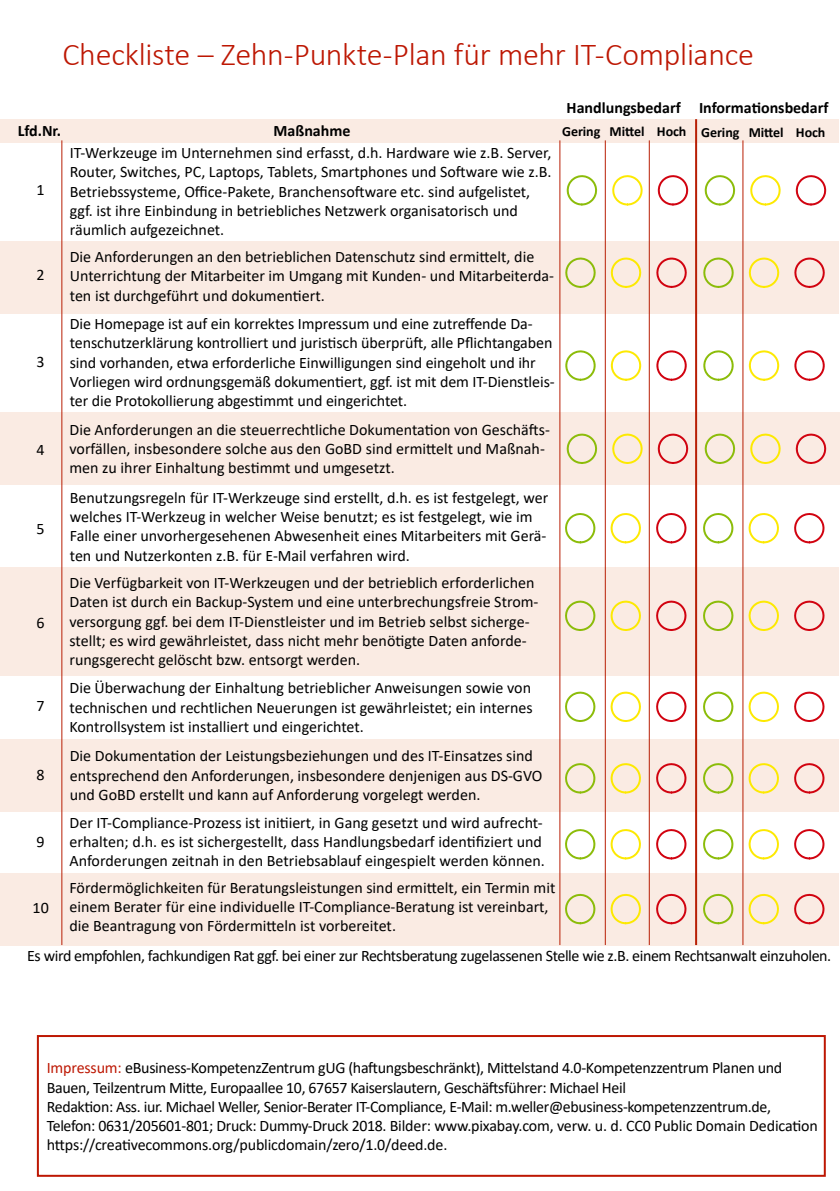
<style>
.page{position:relative;width:840px;height:1191px;background:#fff}
.page>*{position:absolute;margin:0;border:0;box-sizing:border-box;transform-origin:0 0}
.t1{font:300 32px "Calibri";letter-spacing:-.01em;color:#bd1703}
.t2{font:16px/19.2px "Calibri";color:#000}
.t3{font:16px/19.2px "Calibri";letter-spacing:-.02em;color:#000}
.t4{font:16px "Calibri";letter-spacing:-.025em;color:#000}
.t5{font:700 16px "Calibri";color:#000}
.t6{font:700 14px "Calibri";letter-spacing:-.005em;color:#000}
.s1{color:#bd1703}
</style>
<div class="page">
<div style="left:0;top:242px;width:838px;height:72px;background:#faebe3"></div>
<div style="left:0;top:119px;width:838px;height:24px;background:#faebe3"></div>
<div style="left:0;top:413px;width:839px;height:72px;background:#faebe3"></div>
<div style="left:0;top:739px;width:838px;height:72px;background:#faebe3"></div>
<div style="left:0;top:873px;width:838px;height:72px;background:#faebe3"></div>
<div style="left:0;top:567px;width:838px;height:108px;background:#faebe3"></div>
<svg style="left:566px;top:175px;width:31px;height:31px"></svg>
<svg style="left:612px;top:175px;width:30px;height:31px"></svg>
<svg style="left:657px;top:175px;width:31px;height:31px"></svg>
<svg style="left:704px;top:175px;width:31px;height:31px"></svg>
<svg style="left:750px;top:175px;width:30px;height:31px"></svg>
<svg style="left:795px;top:175px;width:31px;height:31px"></svg>
<svg style="left:565px;top:257px;width:30px;height:31px"></svg>
<svg style="left:610px;top:257px;width:31px;height:31px"></svg>
<svg style="left:656px;top:257px;width:30px;height:31px"></svg>
<svg style="left:703px;top:257px;width:30px;height:31px"></svg>
<svg style="left:748px;top:257px;width:31px;height:31px"></svg>
<svg style="left:794px;top:257px;width:30px;height:31px"></svg>
<svg style="left:565px;top:350px;width:30px;height:31px"></svg>
<svg style="left:610px;top:350px;width:31px;height:31px"></svg>
<svg style="left:656px;top:350px;width:30px;height:31px"></svg>
<svg style="left:703px;top:350px;width:30px;height:31px"></svg>
<svg style="left:748px;top:350px;width:31px;height:31px"></svg>
<svg style="left:794px;top:350px;width:30px;height:31px"></svg>
<svg style="left:566px;top:433px;width:31px;height:31px"></svg>
<svg style="left:612px;top:433px;width:30px;height:31px"></svg>
<svg style="left:657px;top:433px;width:31px;height:31px"></svg>
<svg style="left:704px;top:433px;width:31px;height:31px"></svg>
<svg style="left:750px;top:433px;width:30px;height:31px"></svg>
<svg style="left:795px;top:433px;width:31px;height:31px"></svg>
<svg style="left:565px;top:513px;width:30px;height:31px"></svg>
<svg style="left:610px;top:513px;width:31px;height:31px"></svg>
<svg style="left:656px;top:513px;width:30px;height:31px"></svg>
<svg style="left:703px;top:513px;width:30px;height:31px"></svg>
<svg style="left:748px;top:513px;width:30px;height:31px"></svg>
<svg style="left:794px;top:513px;width:30px;height:31px"></svg>
<svg style="left:565px;top:600px;width:30px;height:31px"></svg>
<svg style="left:610px;top:600px;width:31px;height:31px"></svg>
<svg style="left:656px;top:600px;width:30px;height:31px"></svg>
<svg style="left:703px;top:600px;width:30px;height:31px"></svg>
<svg style="left:748px;top:600px;width:30px;height:31px"></svg>
<svg style="left:794px;top:600px;width:30px;height:31px"></svg>
<svg style="left:565px;top:691px;width:30px;height:31px"></svg>
<svg style="left:610px;top:691px;width:31px;height:31px"></svg>
<svg style="left:656px;top:691px;width:30px;height:31px"></svg>
<svg style="left:703px;top:691px;width:30px;height:31px"></svg>
<svg style="left:748px;top:691px;width:30px;height:31px"></svg>
<svg style="left:794px;top:691px;width:30px;height:31px"></svg>
<svg style="left:565px;top:763px;width:30px;height:31px"></svg>
<svg style="left:610px;top:763px;width:31px;height:31px"></svg>
<svg style="left:656px;top:763px;width:30px;height:31px"></svg>
<svg style="left:703px;top:763px;width:30px;height:31px"></svg>
<svg style="left:748px;top:763px;width:30px;height:31px"></svg>
<svg style="left:794px;top:763px;width:30px;height:31px"></svg>
<svg style="left:565px;top:829px;width:30px;height:31px"></svg>
<svg style="left:610px;top:829px;width:31px;height:31px"></svg>
<svg style="left:656px;top:829px;width:30px;height:31px"></svg>
<svg style="left:703px;top:829px;width:30px;height:31px"></svg>
<svg style="left:748px;top:829px;width:30px;height:31px"></svg>
<svg style="left:794px;top:829px;width:30px;height:31px"></svg>
<svg style="left:565px;top:893px;width:30px;height:31px"></svg>
<svg style="left:610px;top:893px;width:31px;height:31px"></svg>
<svg style="left:656px;top:893px;width:30px;height:31px"></svg>
<svg style="left:703px;top:893px;width:30px;height:31px"></svg>
<svg style="left:748px;top:893px;width:30px;height:31px"></svg>
<svg style="left:794px;top:893px;width:30px;height:31px"></svg>
<hr style="left:61px;top:140px;width:1px;height:805px;background:#b81f05">
<hr style="left:559px;top:140px;width:1px;height:805px;background:#b81f05">
<hr style="left:604px;top:140px;width:1px;height:805px;background:#b81f05">
<hr style="left:648px;top:140px;width:1px;height:805px;background:#b81f05">
<hr style="left:694px;top:119px;width:2px;height:826px;background:#b81f05">
<hr style="left:742px;top:140px;width:1px;height:805px;background:#b81f05">
<div style="left:37px;top:1035px;width:788px;height:141px;border:2px solid #bd1703"></div>
<h1 class="t1" style="left:62px;top:35px;width:692px">Checkliste – Zehn-Punkte-Plan für mehr IT-Compliance</h1>
<p class="t5" style="left:566px;top:96px;width:263px">Handlungsbedarf Informationsbedarf</p>
<p class="t5" style="left:18px;top:119px;width:45px">Lfd.Nr.</p>
<p class="t6" style="left:562px;top:122px;width:265px">Gering Mittel Hoch Gering Mittel Hoch</p>
<p class="t5" style="left:273px;top:119px;width:78px">Maßnahme</p>
<p class="t2" style="left:37px;top:180px;width:10px">1</p>
<p class="t2" style="left:37px;top:264px;width:10px">2</p>
<p class="t2" style="left:37px;top:351px;width:10px">3</p>
<p class="t2" style="left:37px;top:440px;width:10px">4</p>
<p class="t2" style="left:37px;top:519px;width:10px">5</p>
<p class="t2" style="left:37px;top:612px;width:10px">6</p>
<p class="t2" style="left:37px;top:696px;width:10px">7</p>
<p class="t2" style="left:37px;top:765px;width:10px">8</p>
<p class="t2" style="left:37px;top:831px;width:10px">9</p>
<p class="t2" style="left:33px;top:897px;width:18px">10</p>
<p class="t2" style="left:70px;top:143px;width:483px">IT-Werkzeuge im Unternehmen sind erfasst, d.h. Hardware wie z.B. Server, Router, Switches, PC, Laptops, Tablets, Smartphones und Software wie z.B.<br>Betriebssysteme, Office-Pakete, Branchensoftware etc. sind aufgelistet, ggf. ist ihre Einbindung in betriebliches Netzwerk organisatorisch und räumlich aufgezeichnet.</p>
<p class="t2" style="left:70px;top:246px;width:485px">Die Anforderungen an den betrieblichen Datenschutz sind ermittelt, die<br>Unterrichtung der Mitarbeiter im Umgang mit Kunden- und Mitarbeiterda&shy;ten ist durchgeführt und dokumentiert.</p>
<p class="t2" style="left:70px;top:314px;width:486px">Die Homepage ist auf ein korrektes Impressum und eine zutreffende Da&shy;tenschutzerklärung kontrolliert und juristisch überprüft, alle Pflichtangaben sind vorhanden, etwa erforderliche Einwilligungen sind eingeholt und ihr Vorliegen wird ordnungsgemäß dokumentiert, ggf. ist mit dem IT-Dienstleis&shy;ter die Protokollierung abgestimmt und eingerichtet.</p>
<p class="t2" style="left:69px;top:420px;width:481px">Die Anforderungen an die steuerrechtliche Dokumentation von Geschäfts&shy;vorfällen, insbesondere solche aus den GoBD sind ermittelt und Maßnah&shy;men zu ihrer Einhaltung bestimmt und umgesetzt.</p>
<p class="t2" style="left:70px;top:488px;width:480px">Benutzungsregeln für IT-Werkzeuge sind erstellt, d.h. es ist festgelegt, wer welches IT-Werkzeug in welcher Weise benutzt; es ist festgelegt, wie im Falle einer unvorhergesehenen Abwesenheit eines Mitarbeiters mit Gerä&shy;ten und Nutzerkonten z.B. für E-Mail verfahren wird.</p>
<p class="t2" style="left:69px;top:573px;width:470px">Die Verfügbarkeit von IT-Werkzeugen und der betrieblich erforderlichen Daten ist durch ein Backup-System und eine unterbrechungsfreie Strom&shy;versorgung ggf. bei dem IT-Dienstleister und im Betrieb selbst sicherge&shy;stellt; es wird gewährleistet, dass nicht mehr benötigte Daten anforde&shy;rungsgerecht gelöscht bzw. entsorgt werden.</p>
<p class="t2" style="left:69px;top:678px;width:464px;text-align:justify">Die Überwachung der Einhaltung betrieblicher Anweisungen sowie von technischen und rechtlichen Neuerungen ist gewährleistet; ein internes Kontrollsystem ist installiert und eingerichtet.</p>
<p class="t2" style="left:70px;top:746px;width:474px">Die Dokumentation der Leistungsbeziehungen und des IT-Einsatzes sind entsprechend den Anforderungen, insbesondere denjenigen aus DS-GVO und GoBD erstellt und kann auf Anforderung vorgelegt werden.</p>
<p class="t2" style="left:69px;top:812px;width:476px">Der IT-Compliance-Prozess ist initiiert, in Gang gesetzt und wird aufrecht&shy;erhalten; d.h. es ist sichergestellt, dass Handlungsbedarf identifiziert und<br>Anforderungen zeitnah in den Betriebsablauf eingespielt werden können.</p>
<p class="t2" style="left:69px;top:877px;width:487px">Fördermöglichkeiten für Beratungsleistungen sind ermittelt, ein Termin mit einem Berater für eine individuelle IT-Compliance-Beratung ist vereinbart, die Beantragung von Fördermitteln ist vorbereitet.</p>
<p class="t4" style="left:27px;top:945px;width:805px">Es wird empfohlen, fachkundigen Rat ggf. bei einer zur Rechtsberatung zugelassenen Stelle wie z.B. einem Rechtsanwalt einzuholen.</p>
<p class="t3" style="left:47px;top:1058px;width:772px"><span class="s1">Impressum:</span> eBusiness-KompetenzZentrum gUG (haftungsbeschränkt), Mittelstand 4.0-Kompetenzzentrum Planen und Bauen, Teilzentrum Mitte, Europaallee 10, 67657 Kaiserslautern, Geschäftsführer: Michael Heil<br>Redaktion: Ass. iur. Michael Weller, Senior-Berater IT-Compliance, E-Mail: m.weller@ebusiness-kompetenzzentrum.de, Telefon: 0631/205601-801; Druck: Dummy-Druck 2018. Bilder: www.pixabay.com, verw. u. d. CC0 Public Domain Dedication https://creativecommons.org/publicdomain/zero/1.0/deed.de.</p>
</div>
